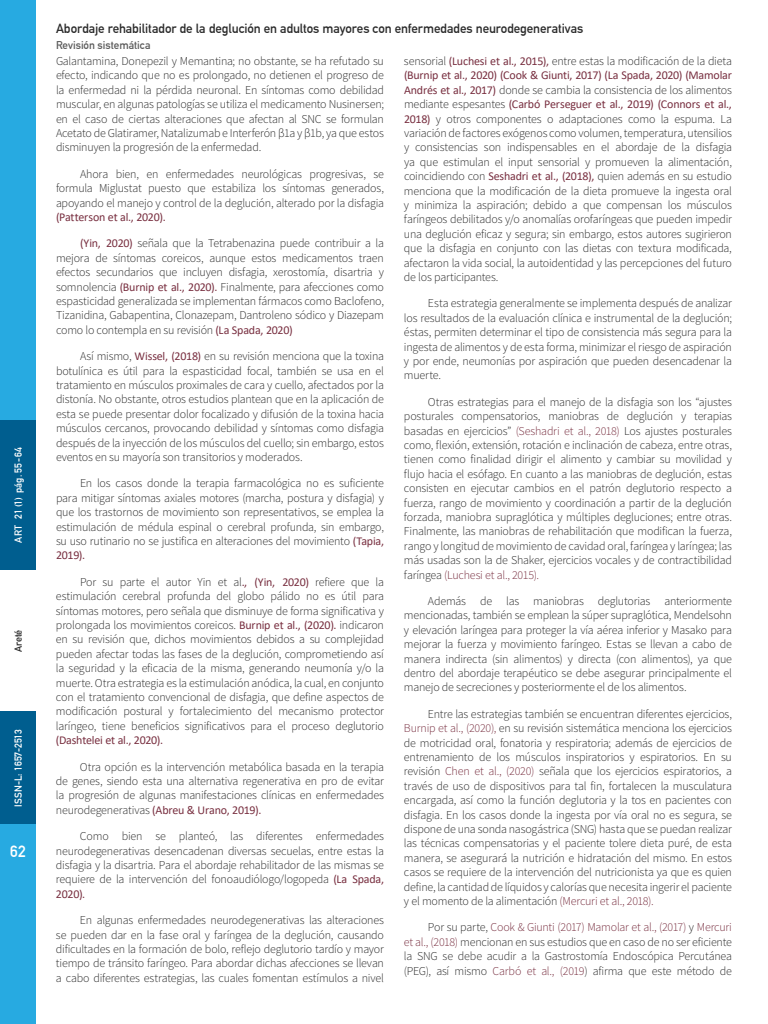
<style>
.page{position:relative;width:768px;height:1024px;background:#fff}
.page>*{position:absolute;margin:0;border:0;box-sizing:border-box;transform-origin:0 0}
.t1{font:700 16px "DIN Alternate";color:#fff}
.t2{font:700 13px "DIN Alternate";letter-spacing:-.005em;color:#2a2a2a}
.t3{font:300 12px/14.4px "Source Sans Pro";letter-spacing:-.015em;color:#2a2a2a;text-align:justify}
.t4{font:12px "Calibri";letter-spacing:-.02em;color:#782f40}
.t5{font:700 11.1px "DIN Alternate";letter-spacing:-.005em;color:#5a5a5a}
.t6{font:700 10px "DIN Alternate";letter-spacing:.01em;color:#fff}
.t7{font:700 10px "DIN Alternate";color:#2a2a2a}
.s1{font-family:"Calibri";font-weight:400;color:#782f40}
.s2{font-family:"Source Sans Pro";font-weight:300;color:#2a2a2a}
.s3{color:#782f40}
</style>
<div class="page">
<div style="left:0;top:712px;width:36px;height:312px;background:#27aae1"></div>
<div style="left:0;top:0;width:36px;height:570px;background:#27aae1"></div>
<div style="left:0;top:712px;width:36px;height:112px;background:#005e8f"></div>
<div style="left:0;top:420px;width:36px;height:150px;background:#005e8f"></div>
<p class="t6" style="left:11px;top:543px;width:97px;rotate:-90deg">ART 21 (1) pág. 55-64</p>
<p class="t7" style="left:11px;top:652px;width:24px;rotate:-90deg">Areté</p>
<p class="t6" style="left:11px;top:807px;width:79px;rotate:-90deg">ISSN-L: 1657-2513</p>
<h1 class="t1" style="left:10px;top:839px;width:17px">62</h1>
<p class="t2" style="left:56px;top:19px;width:529px">Abordaje rehabilitador de la deglución en adultos mayores con enfermedades neurodegenerativas</p>
<p class="t5" style="left:56px;top:36px;width:96px">Revisión sistemática</p>
<p class="t3" style="left:56px;top:54px;width:330px">Galantamina, Donepezil y Memantina; no obstante, se ha refutado su efecto, indicando que no es prolongado, no detienen el progreso de la enfermedad ni la pérdida neuronal. En síntomas como debilidad muscular, en algunas patologías se utiliza el medicamento Nusinersen; en el caso de ciertas alteraciones que afectan al SNC se formulan Acetato de Glatiramer, Natalizumab e Interferón β1a y β1b, ya que estos disminuyen la progresión de la enfermedad.</p>
<p class="t3" style="left:56px;top:167px;width:330px;text-indent:24px">Ahora bien, en enfermedades neurológicas progresivas, se formula Miglustat puesto que estabiliza los síntomas generados, apoyando el manejo y control de la deglución, alterado por la disfagia</p>
<p class="t4" style="left:56px;top:209px;width:111px">(Patterson et al., 2020).</p>
<p class="t3" style="left:56px;top:236px;width:330px;text-indent:24px"><span class="s1">(Yin, 2020)</span> señala que la Tetrabenazina puede contribuir a la mejora de síntomas coreicos, aunque estos medicamentos traen efectos secundarios que incluyen disfagia, xerostomía, disartria y somnolencia <span class="s1">(Burnip et al., 2020).</span> Finalmente, para afecciones como espasticidad generalizada se implementan fármacos como Baclofeno, Tizanidina, Gabapentina, Clonazepam, Dantroleno sódico y Diazepam como lo contempla en su revisión <span class="s1">(La Spada, 2020)</span></p>
<p class="t3" style="left:56px;top:349px;width:330px;text-indent:24px">Así mismo, <span class="s1">Wissel, (2018)</span> en su revisión menciona que la toxina botulínica es útil para la espasticidad focal, también se usa en el tratamiento en músculos proximales de cara y cuello, afectados por la distonía. No obstante, otros estudios plantean que en la aplicación de esta se puede presentar dolor focalizado y difusión de la toxina hacia músculos cercanos, provocando debilidad y síntomas como disfagia después de la inyección de los músculos del cuello; sin embargo, estos eventos en su mayoría son transitorios y moderados.</p>
<p class="t3" style="left:56px;top:476px;width:330px;text-indent:24px">En los casos donde la terapia farmacológica no es suficiente para mitigar síntomas axiales motores (marcha, postura y disfagia) y que los trastornos de movimiento son representativos, se emplea la estimulación de médula espinal o cerebral profunda, sin embargo, su uso rutinario no se justifica en alteraciones del movimiento <span class="s1">(Tapia,</span></p>
<p class="t4" style="left:56px;top:547px;width:31px">2019).</p>
<p class="t3" style="left:56px;top:575px;width:330px;text-indent:24px">Por su parte el autor Yin et al<span class="s1">., (Yin, 2020)</span> refiere que la estimulación cerebral profunda del globo pálido no es útil para síntomas motores, pero señala que disminuye de forma significativa y prolongada los movimientos coreicos. <span class="s1">Burnip et al., (2020).</span> indicaron en su revisión que, dichos movimientos debidos a su complejidad pueden afectar todas las fases de la deglución, comprometiendo así la seguridad y la eficacia de la misma, generando neumonía y/o la muerte. Otra estrategia es la estimulación anódica, la cual, en conjunto con el tratamiento convencional de disfagia, que define aspectos de modificación postural y fortalecimiento del mecanismo protector laríngeo, tiene beneficios significativos para el proceso deglutorio</p>
<p class="t4" style="left:56px;top:732px;width:109px">(Dashtelei et al., 2020).</p>
<p class="t3" style="left:56px;top:759px;width:330px;text-indent:24px">Otra opción es la intervención metabólica basada en la terapia de genes, siendo esta una alternativa regenerativa en pro de evitar la progresión de algunas manifestaciones clínicas en enfermedades</p>
<p class="t4" style="left:56px;top:801px;width:207px"><span class="s2">neurodegenerativas</span> (Abreu &amp; Urano, 2019).</p>
<p class="t3" style="left:56px;top:829px;width:330px;text-indent:24px">Como bien se planteó, las diferentes enfermedades neurodegenerativas desencadenan diversas secuelas, entre estas la disfagia y la disartria. Para el abordaje rehabilitador de las mismas se requiere de la intervención del fonoaudiólogo/logopeda <span class="s1">(La Spada,</span></p>
<p class="t4" style="left:56px;top:885px;width:31px">2020).</p>
<p class="t3" style="left:56px;top:913px;width:330px;text-indent:24px">En algunas enfermedades neurodegenerativas las alteraciones se pueden dar en la fase oral y faríngea de la deglución, causando dificultades en la formación de bolo, reflejo deglutorio tardío y mayor tiempo de tránsito faríngeo. Para abordar dichas afecciones se llevan a cabo diferentes estrategias, las cuales fomentan estímulos a nivel</p>
<p class="t3" style="left:404px;top:54px;width:330px">sensorial <span class="s1">(Luchesi et al., 2015),</span> entre estas la modificación de la dieta</p>
<p class="t4" style="left:404px;top:67px;width:329px">(Burnip et al., 2020) (Cook &amp; Giunti, 2017) (La Spada, 2020) (Mamolar</p>
<p class="t3" style="left:404px;top:83px;width:329px"><span class="s1">Andrés et al., 2017)</span> donde se cambia la consistencia de los alimentos</p>
<p class="t4" style="left:404px;top:96px;width:329px"><span class="s2">mediante espesantes</span> (Carbó Perseguer et al., 2019) (Connors et al.,</p>
<p class="t3" style="left:404px;top:111px;width:330px"><span class="s1">2018)</span> y otros componentes o adaptaciones como la espuma. La variación de factores exógenos como volumen, temperatura, utensilios y consistencias son indispensables en el abordaje de la disfagia ya que estimulan el input sensorial y promueven la alimentación, coincidiendo con <span class="s1">Seshadri et al., (2018),</span> quien además en su estudio menciona que la modificación de la dieta promueve la ingesta oral y minimiza la aspiración; debido a que compensan los músculos faríngeos debilitados y/o anomalías orofaríngeas que pueden impedir una deglución eficaz y segura; sin embargo, estos autores sugirieron que la disfagia en conjunto con las dietas con textura modificada, afectaron la vida social, la autoidentidad y las percepciones del futuro de los participantes.</p>
<p class="t3" style="left:404px;top:296px;width:330px;text-indent:24px">Esta estrategia generalmente se implementa después de analizar los resultados de la evaluación clínica e instrumental de la deglución; éstas, permiten determinar el tipo de consistencia más segura para la ingesta de alimentos y de esta forma, minimizar el riesgo de aspiración y por ende, neumonías por aspiración que pueden desencadenar la muerte.</p>
<p class="t3" style="left:404px;top:395px;width:330px;text-indent:24px">Otras estrategias para el manejo de la disfagia son los “ajustes posturales compensatorios, maniobras de deglución y terapias basadas en ejercicios” <span class="s3">(Seshadri et al., 2018)</span> Los ajustes posturales como, flexión, extensión, rotación e inclinación de cabeza, entre otras, tienen como finalidad dirigir el alimento y cambiar su movilidad y flujo hacia el esófago. En cuanto a las maniobras de deglución, estas consisten en ejecutar cambios en el patrón deglutorio respecto a fuerza, rango de movimiento y coordinación a partir de la deglución forzada, maniobra supraglótica y múltiples degluciones; entre otras.<br>Finalmente, las maniobras de rehabilitación que modifican la fuerza, rango y longitud de movimiento de cavidad oral, faríngea y laríngea; las más usadas son la de Shaker, ejercicios vocales y de contractibilidad faríngea <span class="s3">(Luchesi et al., 2015).</span></p>
<p class="t3" style="left:404px;top:594px;width:330px;text-indent:24px">Además de las maniobras deglutorias anteriormente mencionadas, también se emplean la súper supraglótica, Mendelsohn y elevación laríngea para proteger la vía aérea inferior y Masako para mejorar la fuerza y movimiento faríngeo. Estas se llevan a cabo de manera indirecta (sin alimentos) y directa (con alimentos), ya que dentro del abordaje terapéutico se debe asegurar principalmente el manejo de secreciones y posteriormente el de los alimentos.</p>
<p class="t3" style="left:404px;top:707px;width:330px;text-indent:24px">Entre las estrategias también se encuentran diferentes ejercicios, <span class="s3">Burnip et al., (2020),</span> en su revisión sistemática menciona los ejercicios de motricidad oral, fonatoria y respiratoria; además de ejercicios de entrenamiento de los músculos inspiratorios y espiratorios. En su revisión <span class="s3">Chen et al., (2020)</span> señala que los ejercicios espiratorios, a través de uso de dispositivos para tal fin, fortalecen la musculatura encargada, así como la función deglutoria y la tos en pacientes con disfagia. En los casos donde la ingesta por vía oral no es segura, se dispone de una sonda nasogástrica (SNG) hasta que se puedan realizar las técnicas compensatorias y el paciente tolere dieta puré, de esta manera, se asegurará la nutrición e hidratación del mismo. En estos casos se requiere de la intervención del nutricionista ya que es quien define, la cantidad de líquidos y calorías que necesita ingerir el paciente y el momento de la alimentación <span class="s3">(Mercuri et al., 2018).</span></p>
<p class="t3" style="left:404px;top:920px;width:329px;text-indent:24px">Por su parte, <span class="s3">Cook &amp; Giunti (2017) Mamolar et al., (2017)</span> y <span class="s3">Mercuri et al., (2018)</span> mencionan en sus estudios que en caso de no ser eficiente la SNG se debe acudir a la Gastrostomía Endoscópica Percutánea (PEG), así mismo <span class="s3">Carbó et al., (2019</span>) afirma que este método de</p>
</div>
